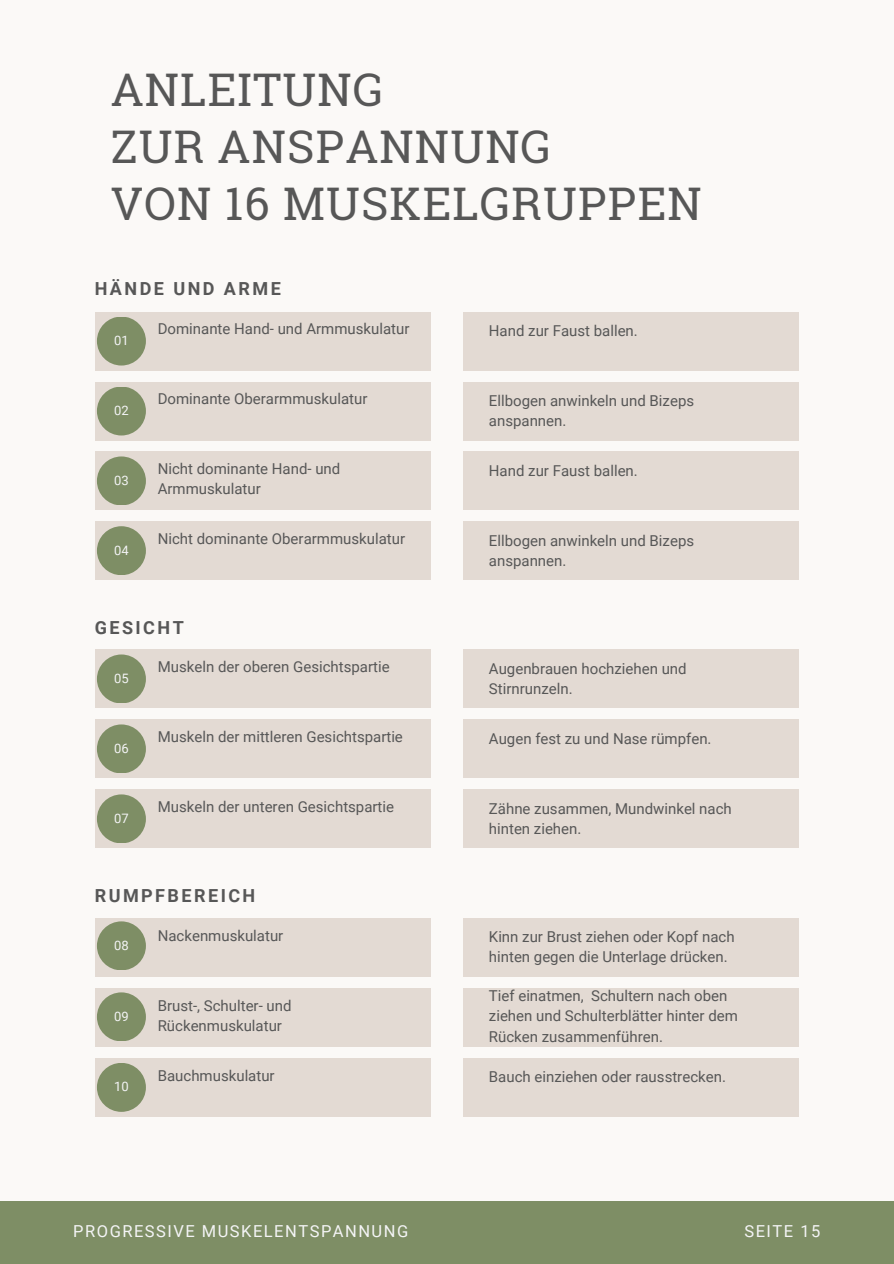
<style>
.page{position:relative;width:894px;height:1264px;background:#fff}
.page>*{position:absolute;margin:0;border:0;box-sizing:border-box;transform-origin:0 0}
.t1{font:45px/57.3px "Roboto Slab";letter-spacing:.025em;color:#575757}
.t2{font:700 18px "Roboto";letter-spacing:.135em;color:#575757}
.t3{font:16.5px "Roboto";letter-spacing:.09em;color:#f4f4f6}
.t4{font:15px/20.2px "Roboto";color:#575757}
.t5{font:13.05px "Roboto";letter-spacing:.015em;color:#f4f4f6}
</style>
<div class="page">
<div style="left:0;top:0;width:893px;height:1263px;background:#fbf9f7"></div>
<div style="left:95px;top:312px;width:335px;height:58px;background:#e3dad3"></div>
<div style="left:97px;top:316px;width:49px;height:49px;background:#7e8e65;border-radius:50%"></div>
<div style="left:463px;top:312px;width:335px;height:58px;background:#e3dad3"></div>
<div style="left:463px;top:452px;width:335px;height:58px;background:#e3dad3"></div>
<div style="left:463px;top:382px;width:335px;height:58px;background:#e3dad3"></div>
<div style="left:463px;top:521px;width:335px;height:59px;background:#e3dad3"></div>
<div style="left:95px;top:382px;width:335px;height:58px;background:#e3dad3"></div>
<div style="left:97px;top:386px;width:49px;height:49px;background:#7e8e65;border-radius:50%"></div>
<div style="left:95px;top:452px;width:335px;height:58px;background:#e3dad3"></div>
<div style="left:97px;top:456px;width:49px;height:49px;background:#7e8e65;border-radius:50%"></div>
<div style="left:95px;top:521px;width:335px;height:59px;background:#e3dad3"></div>
<div style="left:97px;top:526px;width:49px;height:49px;background:#7e8e65;border-radius:50%"></div>
<div style="left:95px;top:649px;width:335px;height:59px;background:#e3dad3"></div>
<div style="left:97px;top:654px;width:49px;height:49px;background:#7e8e65;border-radius:50%"></div>
<div style="left:463px;top:649px;width:335px;height:59px;background:#e3dad3"></div>
<div style="left:463px;top:789px;width:335px;height:59px;background:#e3dad3"></div>
<div style="left:463px;top:719px;width:335px;height:59px;background:#e3dad3"></div>
<div style="left:95px;top:719px;width:335px;height:59px;background:#e3dad3"></div>
<div style="left:97px;top:724px;width:49px;height:49px;background:#7e8e65;border-radius:50%"></div>
<div style="left:95px;top:789px;width:335px;height:59px;background:#e3dad3"></div>
<div style="left:97px;top:794px;width:49px;height:49px;background:#7e8e65;border-radius:50%"></div>
<div style="left:0;top:1200px;width:893px;height:63px;background:#7e8e65"></div>
<div style="left:95px;top:918px;width:335px;height:58px;background:#e3dad3"></div>
<div style="left:463px;top:918px;width:335px;height:58px;background:#e3dad3"></div>
<div style="left:463px;top:1058px;width:335px;height:58px;background:#e3dad3"></div>
<div style="left:463px;top:988px;width:335px;height:58px;background:#e3dad3"></div>
<div style="left:95px;top:988px;width:335px;height:58px;background:#e3dad3"></div>
<div style="left:95px;top:1058px;width:335px;height:58px;background:#e3dad3"></div>
<div style="left:97px;top:921px;width:49px;height:49px;background:#7e8e65;border-radius:50%"></div>
<div style="left:97px;top:992px;width:49px;height:49px;background:#7e8e65;border-radius:50%"></div>
<div style="left:97px;top:1062px;width:49px;height:49px;background:#7e8e65;border-radius:50%"></div>
<h1 class="t1" style="left:111px;top:59px;width:442px">ANLEITUNG<br>ZUR ANSPANNUNG</h1>
<p class="t1" style="left:111px;top:174px;width:592px">VON 16 MUSKELGRUPPEN</p>
<p class="t2" style="left:95px;top:278px;width:187px">HÄNDE UND ARME</p>
<p class="t5" style="left:114px;top:333px;width:16px">01</p>
<p class="t5" style="left:114px;top:403px;width:16px">02</p>
<p class="t5" style="left:114px;top:473px;width:16px">03</p>
<p class="t5" style="left:114px;top:542px;width:16px">04</p>
<h2 class="t4" style="left:158px;top:319px;width:253px">Dominante Hand- und Armmuskulatur</h2>
<p class="t4" style="left:489px;top:320px;width:150px">Hand zur Faust ballen.</p>
<p class="t4" style="left:158px;top:389px;width:211px">Dominante Oberarmmuskulatur</p>
<p class="t4" style="left:489px;top:390px;width:207px">Ellbogen anwinkeln und Bizeps anspannen.</p>
<p class="t4" style="left:158px;top:459px;width:184px">Nicht dominante Hand- und<br>Armmuskulatur</p>
<p class="t4" style="left:489px;top:460px;width:150px">Hand zur Faust ballen.</p>
<p class="t4" style="left:158px;top:528px;width:249px">Nicht dominante Oberarmmuskulatur</p>
<p class="t4" style="left:489px;top:530px;width:207px">Ellbogen anwinkeln und Bizeps anspannen.</p>
<p class="t2" style="left:95px;top:617px;width:91px">GESICHT</p>
<p class="t5" style="left:114px;top:670px;width:16px">05</p>
<h2 class="t4" style="left:158px;top:657px;width:233px">Muskeln der oberen Gesichtspartie</h2>
<p class="t4" style="left:489px;top:658px;width:199px">Augenbrauen hochziehen und<br>Stirnrunzeln.</p>
<p class="t5" style="left:114px;top:740px;width:16px">06</p>
<p class="t5" style="left:114px;top:810px;width:16px">07</p>
<p class="t4" style="left:158px;top:727px;width:246px">Muskeln der mittleren Gesichtspartie</p>
<p class="t4" style="left:158px;top:797px;width:238px">Muskeln der unteren Gesichtspartie</p>
<p class="t2" style="left:95px;top:884px;width:162px">RUMPFBEREICH</p>
<p class="t4" style="left:489px;top:728px;width:224px">Augen fest zu und Nase rümpfen.</p>
<p class="t4" style="left:489px;top:798px;width:244px">Zähne zusammen, Mundwinkel nach hinten ziehen.</p>
<p class="t5" style="left:114px;top:937px;width:16px">08</p>
<p class="t5" style="left:114px;top:1008px;width:16px">09</p>
<h3 class="t5" style="left:114px;top:1079px;width:16px">10</h3>
<p class="t4" style="left:158px;top:925px;width:127px">Nackenmuskulatur</p>
<p class="t4" style="left:489px;top:926px;width:247px">Kinn zur Brust ziehen oder Kopf nach hinten gegen die Unterlage drücken.</p>
<p class="t4" style="left:158px;top:995px;width:135px">Brust-, Schulter- und<br>Rückenmuskulatur</p>
<p class="t4" style="left:158px;top:1065px;width:118px">Bauchmuskulatur</p>
<p class="t4" style="left:489px;top:985px;width:250px">Tief einatmen, Schultern nach oben ziehen und Schulterblätter hinter dem<br>Rücken zusammenführen.</p>
<p class="t4" style="left:489px;top:1066px;width:238px">Bauch einziehen oder rausstrecken.</p>
<h3 class="t3" style="left:73px;top:1221px;width:336px">PROGRESSIVE MUSKELENTSPANNUNG</h3>
<h2 class="t3" style="left:744px;top:1221px;width:77px">SEITE 15</h2>
</div>
